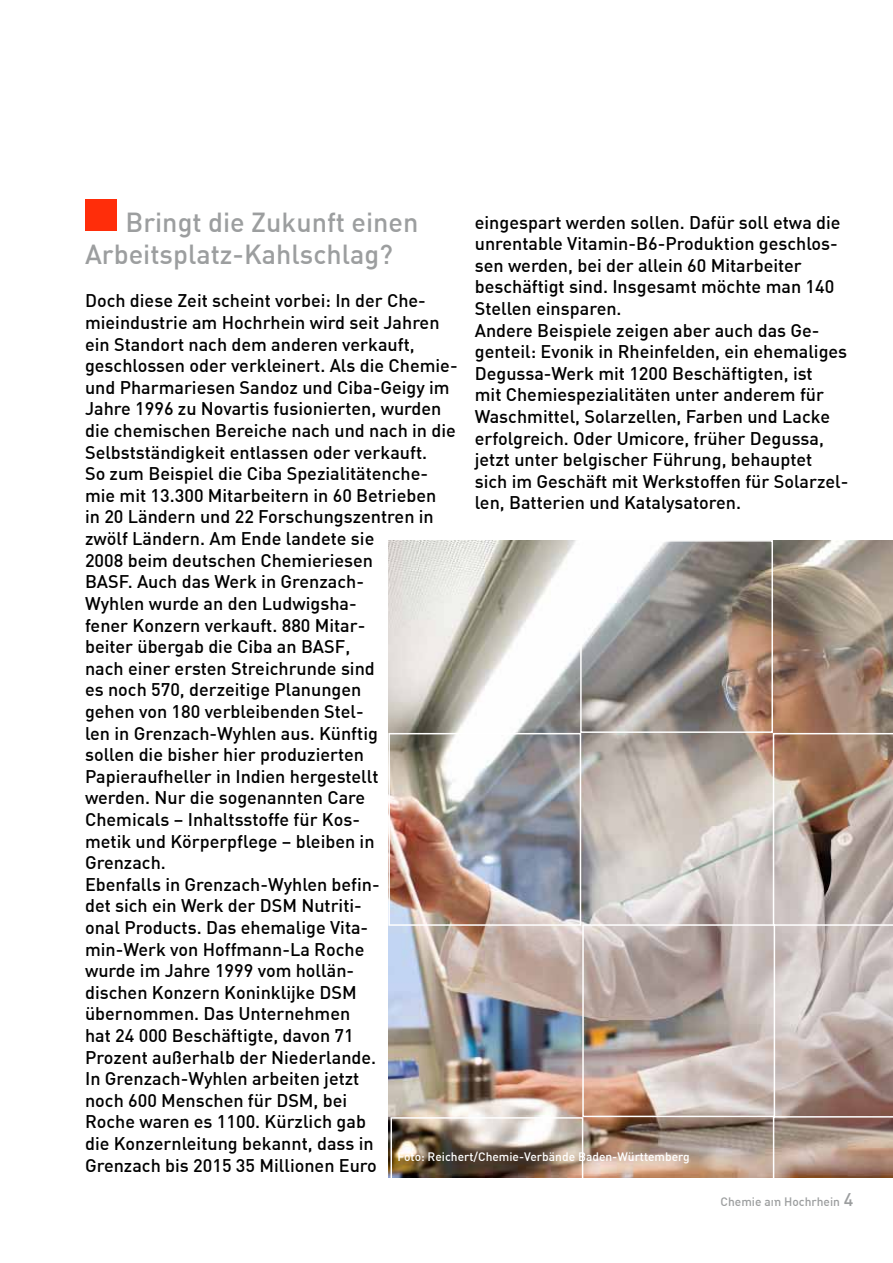
<style>
.page{position:relative;width:893px;height:1263px;background:#fff}
.page>*{position:absolute;margin:0;border:0;box-sizing:border-box;transform-origin:0 0}
.t1{font:500 27px/32.4px "DIN";color:#9c9e9f}
.t2{font:500 18px/21.6px "DIN";color:#000}
.t3{font:500 12px "DIN";color:#fff}
.t4{font:500 12px "DIN";color:#9c9e9f}
.s1{font-size:18px}
</style>
<div class="page">
<div style="left:85px;top:199px;width:32px;height:32px;background:#ff2d0a"></div>
<img style="left:388px;top:540px;width:505px;height:638px">
<div style="left:388px;top:733px;width:193px;height:193px;border:2px solid #fff"></div>
<svg style="left:773px;top:733px;width:120px;height:193px;background:#b29e92"></svg>
<div style="left:580px;top:540px;width:193px;height:193px;border:2px solid #fff"></div>
<div style="left:582px;top:924px;width:193px;height:193px;border:2px solid #fff"></div>
<img style="left:390px;top:1117px;width:193px;height:61px">
<svg style="left:773px;top:1116px;width:120px;height:62px;background:#ab8f81"></svg>
<h1 class="t1" style="left:85px;top:205px;width:335px;text-indent:40px">Bringt die Zukunft einen<br>Arbeitsplatz-Kahlschlag?</h1>
<p class="t2" style="left:85px;top:290px;width:374px">Doch diese Zeit scheint vorbei: In der Che&shy;mieindustrie am Hochrhein wird seit Jahren ein Standort nach dem anderen verkauft, geschlossen oder verkleinert. Als die Chemie&shy;und Pharmariesen Sandoz und Ciba-Geigy im Jahre 1996 zu Novartis fusionierten, wurden die chemischen Bereiche nach und nach in die Selbstständigkeit entlassen oder verkauft.<br>So zum Beispiel die Ciba Spezialitätenche&shy;mie mit 13.300 Mitarbeitern in 60 Betrieben<br>in 20 Ländern und 22 Forschungszentren in zwölf Ländern. Am Ende landete sie<br>2008 beim deutschen Chemieriesen<br>BASF. Auch das Werk in Grenzach-<br>Wyhlen wurde an den Ludwigsha-<br>fener Konzern verkauft. 880 Mitar-<br>beiter übergab die Ciba an BASF,<br>nach einer ersten Streichrunde sind<br>es noch 570, derzeitige Planungen<br>gehen von 180 verbleibenden Stel-<br>len in Grenzach-Wyhlen aus. Künftig<br>sollen die bisher hier produzierten Papieraufheller in Indien hergestellt<br>werden. Nur die sogenannten Care<br>Chemicals – Inhaltsstoffe für Kos-<br>metik und Körperpflege – bleiben in Grenzach.<br>Ebenfalls in Grenzach-Wyhlen befin-<br>det sich ein Werk der DSM Nutriti-<br>onal Products. Das ehemalige Vita-<br>min-Werk von Hoffmann-La Roche<br>wurde im Jahre 1999 vom hollän-<br>dischen Konzern Koninklijke DSM übernommen. Das Unternehmen<br>hat 24 000 Beschäftigte, davon 71<br>Prozent außerhalb der Niederlande.<br>In Grenzach-Wyhlen arbeiten jetzt<br>noch 600 Menschen für DSM, bei<br>Roche waren es 1100. Kürzlich gab<br>die Konzernleitung bekannt, dass in<br>Grenzach bis 2015 35 Millionen Euro</p>
<p class="t2" style="left:475px;top:211px;width:375px">eingespart werden sollen. Dafür soll etwa die unrentable Vitamin-B6-Produktion geschlos&shy;sen werden, bei der allein 60 Mitarbeiter beschäftigt sind. Insgesamt möchte man 140<br>Stellen einsparen.<br>Andere Beispiele zeigen aber auch das Ge&shy;genteil: Evonik in Rheinfelden, ein ehemaliges Degussa-Werk mit 1200 Beschäftigten, ist<br>mit Chemiespezialitäten unter anderem für Waschmittel, Solarzellen, Farben und Lacke erfolgreich. Oder Umicore, früher Degussa, jetzt unter belgischer Führung, behauptet sich im Geschäft mit Werkstoffen für Solarzel&shy;len, Batterien und Katalysatoren.</p>
<p class="t3" style="left:398px;top:1149px;width:294px">Foto: Reichert/Chemie-Verbände Baden-Württemberg</p>
<p class="t4" style="left:721px;top:1193px;width:134px">Chemie am Hochrhein <span class="s1">4</span></p>
</div>
